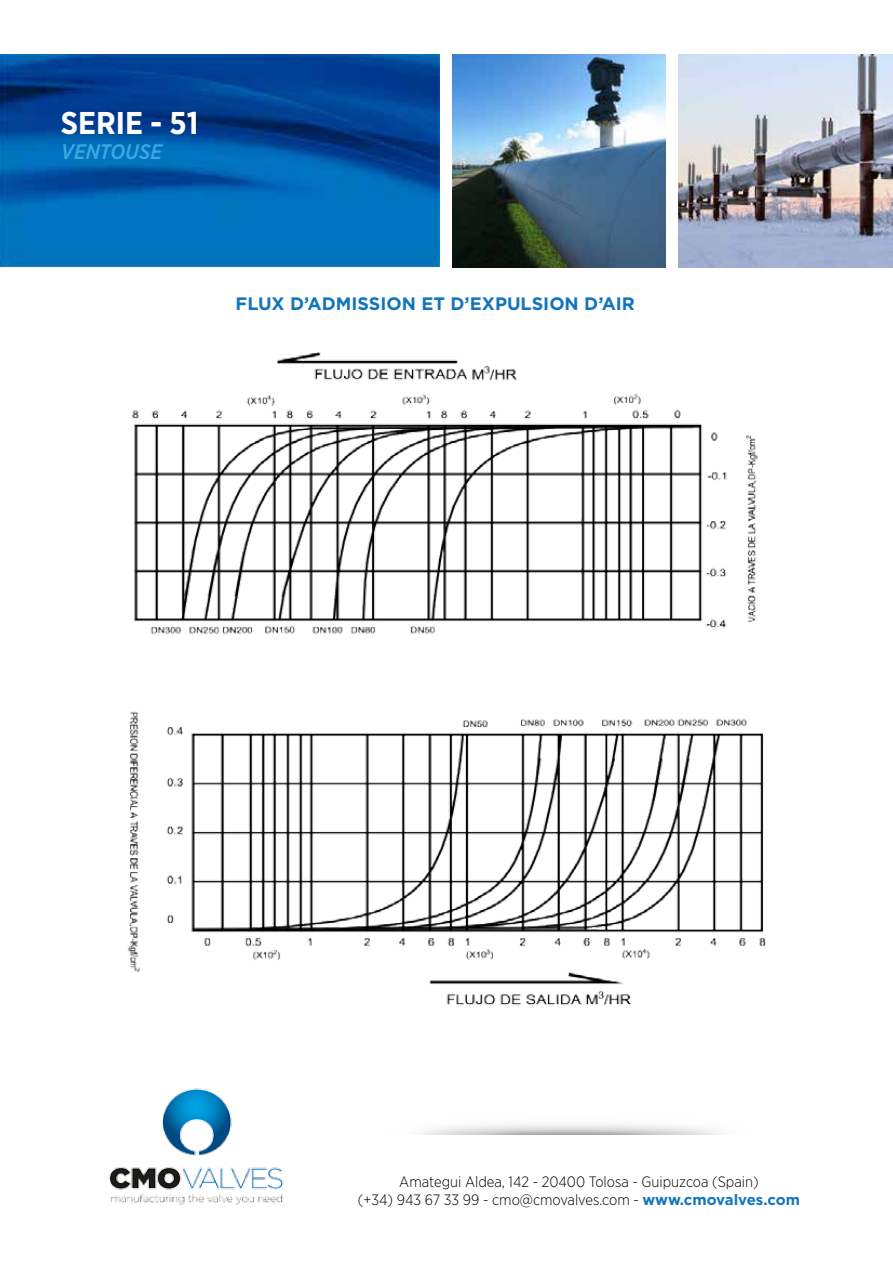
<style>
.page{position:relative;width:893px;height:1263px;background:#fff}
.page>*{position:absolute;margin:0;border:0;box-sizing:border-box;transform-origin:0 0}
.t1{font:700 31.5px "Gotham Narrow";color:#fff}
.t2{font:italic 500 21px "Gotham Narrow";color:#39a9e0}
.t3{font:700 18px "Gotham";color:#1275bb}
.t4{font:300 15px/18px "Gotham Narrow";color:#000;text-align:center}
.s1{font-family:"Gotham";font-weight:700;color:#1275bb}
</style>
<div class="page">
<img style="left:0;top:54px;width:440px;height:212px">
<img style="left:109px;top:1088px;width:175px;height:117px">
<img style="left:453px;top:54px;width:213px;height:213px">
<img style="left:679px;top:54px;width:214px;height:213px">
<img style="left:132px;top:352px;width:626px;height:283px">
<img style="left:127px;top:711px;width:639px;height:295px">
<h1 class="t1" style="left:61px;top:103px;width:139px">SERIE - 51</h1>
<h2 class="t2" style="left:61px;top:138px;width:103px">VENTOUSE</h2>
<p class="t3" style="left:236px;top:292px;width:401px">FLUX D’ADMISSION ET D’EXPULSION D’AIR</p>
<p class="t4" style="left:358px;top:1172px;width:444px">Amategui Aldea, 142 - 20400 Tolosa - Guipuzcoa (Spain)<br>(+34) 943 67 33 99 - cmo@cmovalves.com - <span class="s1">www.cmovalves.com</span></p>
</div>
